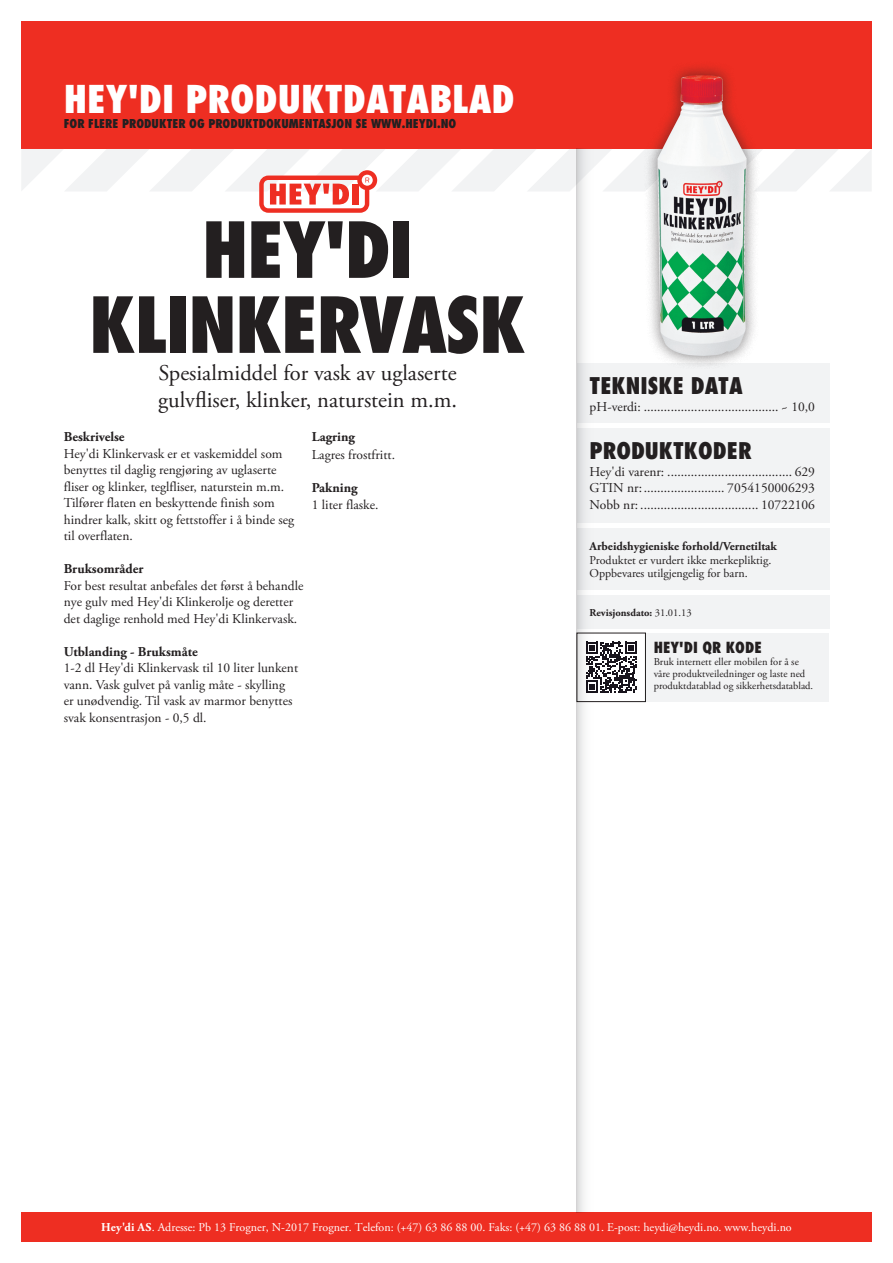
<style>
.page{position:relative;width:893px;height:1263px;background:#fff}
.page>*{position:absolute;margin:0;border:0;box-sizing:border-box;transform-origin:0 0}
.t1{font:800 condensed 75px/75px "Futura";letter-spacing:-.025em;color:#231f20;text-align:center}
.t2{font:800 condensed 37.5px "Futura";color:#fff}
.t3{font:22.5px/27px "Adobe Garamond Pro";color:#231f20}
.t4{font:800 condensed 22.5px "Futura";color:#231f20}
.t5{font:800 condensed 15px "Futura";color:#231f20}
.t6{font:13.5px/16.5px "Adobe Garamond Pro";color:#231f20}
.t7{font:700 13.5px "Adobe Garamond Pro";color:#231f20}
.t8{font:12px "Adobe Garamond Pro";color:#fff}
.t9{font:12px/13.5px "Adobe Garamond Pro";color:#231f20}
.t10{font:800 condensed 12px "Futura";color:#231f20}
.t11{font:700 12px "Adobe Garamond Pro";color:#231f20}
.t12{font:10.5px/12px "Adobe Garamond Pro";color:#231f20}
.t13{font:700 10.5px "Adobe Garamond Pro";color:#231f20}
.s1{font-weight:400}
.s2{font-weight:700}
</style>
<div class="page">
<div style="left:21px;top:21px;width:851px;height:128px;background:#ee2e22"></div>
<div style="left:21px;top:1212px;width:851px;height:30px;background:#ee2e22"></div>
<div style="left:645px;top:633px;width:184px;height:69px;background:#f2f3f4"></div>
<svg style="left:598px;top:642px;width:39px;height:51px"></svg>
<div style="left:577px;top:428px;width:252px;height:95px;background:#f2f3f4"></div>
<div style="left:577px;top:529px;width:252px;height:61px;background:#f2f3f4"></div>
<div style="left:577px;top:363px;width:252px;height:60px;background:#f2f3f4"></div>
<svg style="left:22px;top:149px;width:849px;height:64px"></svg>
<div style="left:577px;top:595px;width:252px;height:33px;background:#f2f3f4"></div>
<div style="left:642px;top:60px;width:118px;height:309px;background:#231f20;opacity:.5"></div>
<img style="left:657px;top:75px;width:90px;height:282px">
<svg style="left:577px;top:149px;width:21px;height:1063px"></svg>
<h2 class="t2" style="left:64px;top:75px;width:452px">HEY'DI PRODUKTDATABLAD</h2>
<p class="t10" style="left:64px;top:116px;width:394px">FOR FLERE PRODUKTER OG PRODUKTDOKUMENTASJON SE WWW.HEYDI.NO</p>
<h1 class="t1" style="left:89px;top:212px;width:439px">HEY'DI<br>KLINKERVASK</h1>
<h3 class="t3" style="left:158px;top:360px;width:300px">Spesialmiddel for vask av uglaserte gulvfliser, klinker, naturstein m.m.</h3>
<p class="t7" style="left:64px;top:429px;width:62px">Beskrivelse</p>
<p class="t6" style="left:64px;top:446px;width:232px">Hey'di Klinkervask er et vaskemiddel som benyttes til daglig rengjøring av uglaserte fliser og klinker, teglfliser, naturstein m.m.<br>Tilfører flaten en beskyttende finish som hindrer kalk, skitt og fettstoffer i å binde seg til overflaten.</p>
<p class="t7" style="left:64px;top:561px;width:81px">Bruksområder</p>
<p class="t6" style="left:64px;top:578px;width:241px">For best resultat anbefales det først å behandle nye gulv med Hey'di Klinkerolje og deretter det daglige renhold med Hey'di Klinkervask.</p>
<p class="t7" style="left:64px;top:644px;width:136px">Utblanding - Bruksmåte</p>
<p class="t6" style="left:64px;top:660px;width:236px">1-2 dl Hey'di Klinkervask til 10 liter lunkent vann. Vask gulvet på vanlig måte - skylling er unødvendig. Til vask av marmor benyttes svak konsentrasjon - 0,5 dl.</p>
<p class="t7" style="left:312px;top:429px;width:45px">Lagring</p>
<p class="t6" style="left:312px;top:447px;width:85px">Lagres frostfritt.</p>
<p class="t7" style="left:312px;top:480px;width:47px">Pakning</p>
<p class="t6" style="left:312px;top:497px;width:68px">1 liter flaske.</p>
<h3 class="t4" style="left:590px;top:372px;width:155px">TEKNISKE DATA</h3>
<p class="t6" style="left:590px;top:398px;width:227px">pH-verdi: ........................................ ~ 10,0</p>
<h3 class="t4" style="left:590px;top:437px;width:163px">PRODUKTKODER</h3>
<p class="t6" style="left:590px;top:464px;width:227px;text-align:justify">Hey'di varenr: ..................................... 629<br>GTIN nr:........................ 7054150006293<br>Nobb nr: ................................... 10722106</p>
<p class="t11" style="left:590px;top:539px;width:189px">Arbeidshygieniske forhold/Vernetiltak</p>
<p class="t9" style="left:590px;top:554px;width:183px">Produktet er vurdert ikke merkepliktig.<br>Oppbevares utilgjengelig for barn.</p>
<p class="t13" style="left:590px;top:606px;width:103px">Revisjonsdato: <span class="s1">31.01.13</span></p>
<p class="t5" style="left:654px;top:638px;width:110px">HEY'DI QR KODE</p>
<p class="t12" style="left:654px;top:656px;width:161px">Bruk internett eller mobilen for å se våre produktveiledninger og laste ned produktdatablad og sikkerhetsdatablad.</p>
<p class="t8" style="left:101px;top:1220px;width:692px"><span class="s2">Hey'di AS</span>. Adresse: Pb 13 Frogner, N-2017 Frogner. Telefon: (+47) 63 86 88 00. Faks: (+47) 63 86 88 01. E-post: heydi@heydi.no. www.heydi.no</p>
</div>
